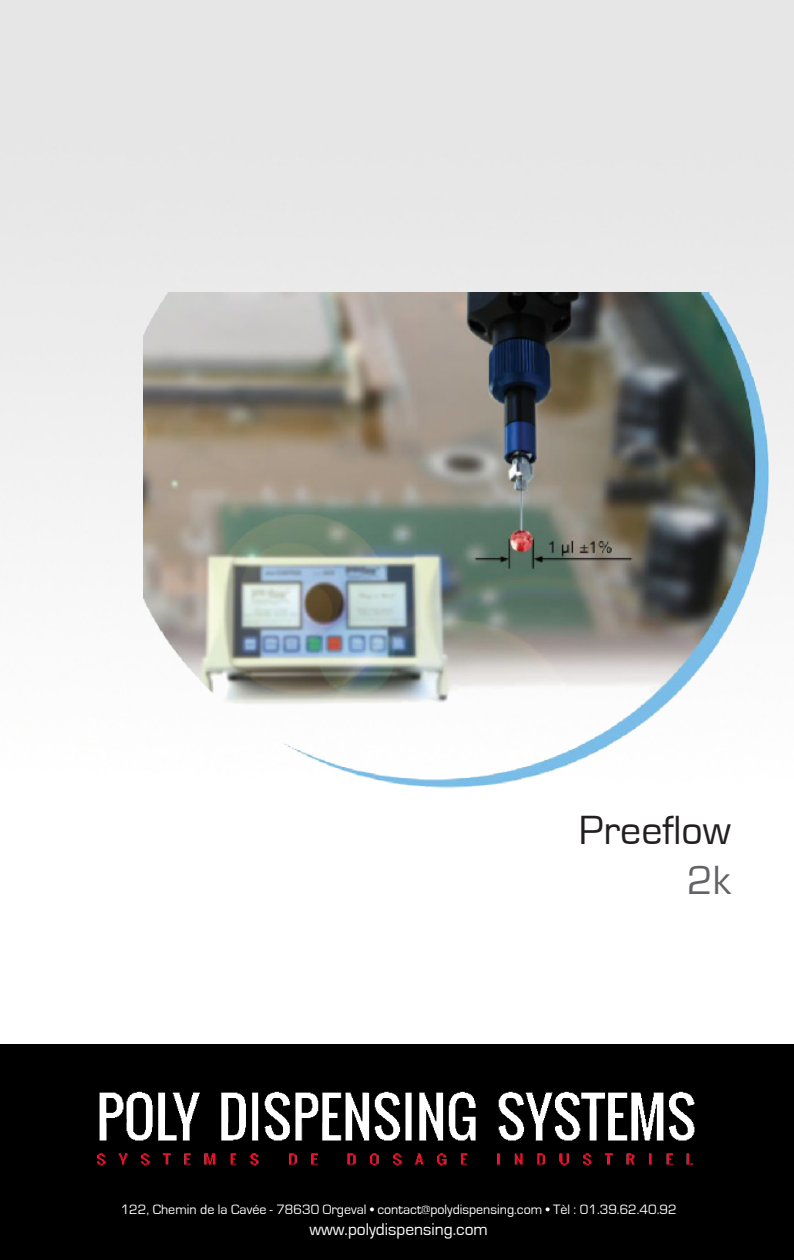
<style>
.page{position:relative;width:794px;height:1260px;background:#fff}
.page>*{position:absolute;margin:0;border:0;box-sizing:border-box;transform-origin:0 0}
.t1{font:42px "Eurostile";color:#231f20}
.t2{font:42px "Eurostile";color:#636366}
.t3{font:17.5px "Eurostile";color:#fff}
.t4{font:14px "Eurostile";color:#fff}
</style>
<div class="page">
<div style="left:0;top:0;width:794px;height:542px;background:#e7e7e7"></div>
<div style="left:0;top:1044px;width:794px;height:216px;background:#000"></div>
<img style="left:97px;top:1091px;width:598px;height:75px">
<img style="left:143px;top:293px;width:650px;height:496px">
<p class="t1" style="left:579px;top:808px;width:154px">Preeflow</p>
<p class="t2" style="left:687px;top:858px;width:45px">2k</p>
<p class="t4" style="left:121px;top:1201px;width:557px">122, Chemin de la Cavée - 78630 Orgeval • contact@polydispensing.com • Tèl : 01.39.62.40.92</p>
<p class="t3" style="left:309px;top:1219px;width:180px">www.polydispensing.com</p>
</div>
